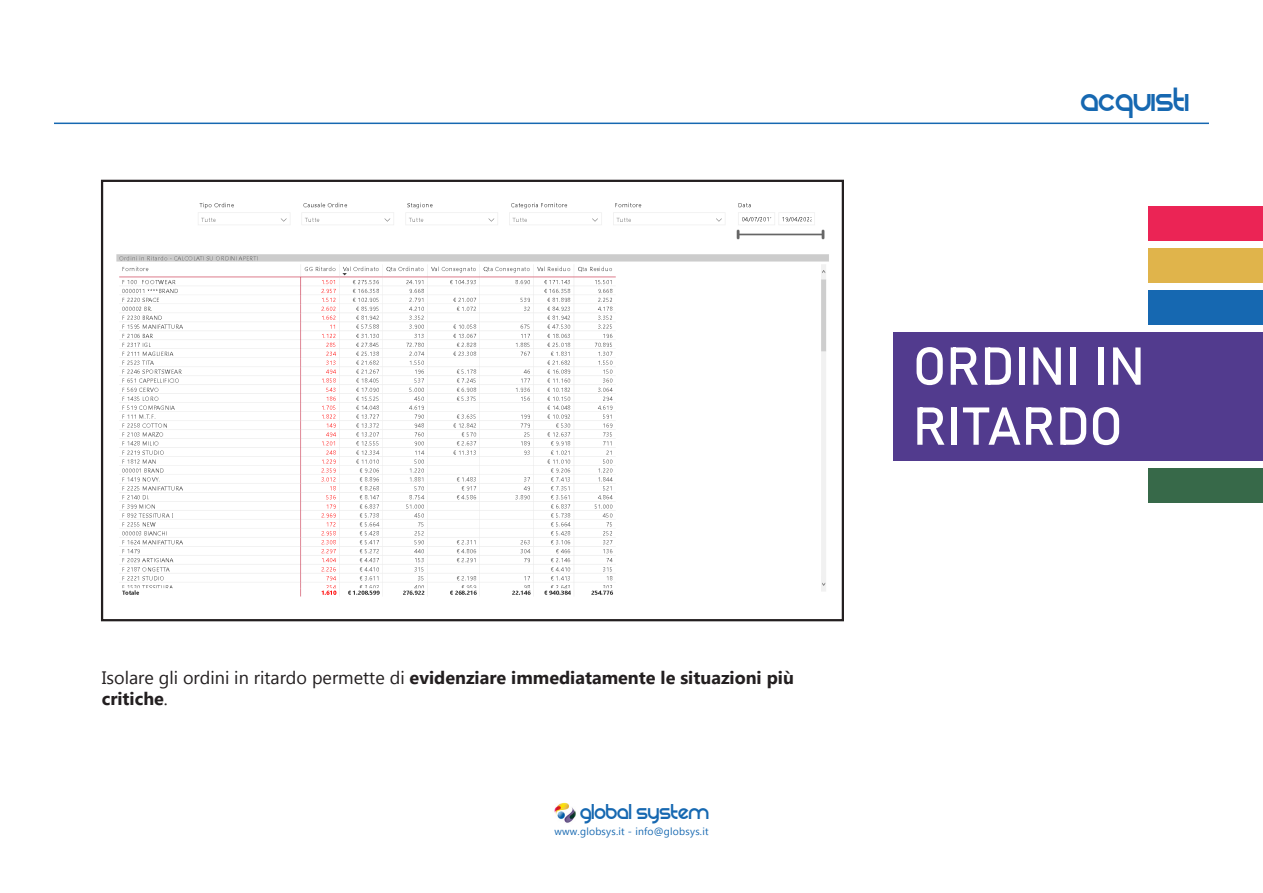
<style>
.page{position:relative;width:1263px;height:893px;background:#fff}
.page>*{position:absolute;margin:0;border:0;box-sizing:border-box;transform-origin:0 0}
.t1{font:52.5px "Bahnschrift";color:#fff}
.t2{font:37.5px "REZ";color:#1668b1}
.t3{font:24px "REZ";color:#1668b1}
.t4{font:700 18px "Gadugi";color:#231f20}
.t5{font:10.35px "Gadugi";letter-spacing:.02em;color:#1668b1}
.s1{font-weight:400}
</style>
<div class="page">
<hr style="left:54px;top:123px;width:1155px;height:1px;background:#1668b1">
<div style="left:893px;top:332px;width:370px;height:129px;background:#523b8e"></div>
<div style="left:1148px;top:206px;width:115px;height:35px;background:#eb2455"></div>
<div style="left:1148px;top:248px;width:115px;height:35px;background:#e0b44b"></div>
<div style="left:1148px;top:290px;width:115px;height:35px;background:#1668b1"></div>
<div style="left:1149px;top:468px;width:114px;height:35px;background:#376949"></div>
<img style="left:554px;top:802px;width:22px;height:21px">
<img style="left:116px;top:202px;width:713px;height:395px">
<div style="left:102px;top:180px;width:741px;height:441px;border:2px solid #231f20"></div>
<p class="t4" style="left:102px;top:666px;width:694px"><span class="s1">Isolare gli ordini in ritardo permette di</span> evidenziare immediatamente le situazioni più</p>
<p class="t4" style="left:102px;top:688px;width:68px">critiche<span class="s1">.</span></p>
<p class="t3" style="left:580px;top:804px;width:130px">global System</p>
<p class="t5" style="left:554px;top:825px;width:156px">www.globsys.it - info@globsys.it</p>
<p class="t2" style="left:1081px;top:88px;width:110px">acquisti</p>
<p class="t1" style="left:913px;top:326px;width:234px">ORDINI IN</p>
<p class="t1" style="left:913px;top:386px;width:212px">RITARDO</p>
</div>
